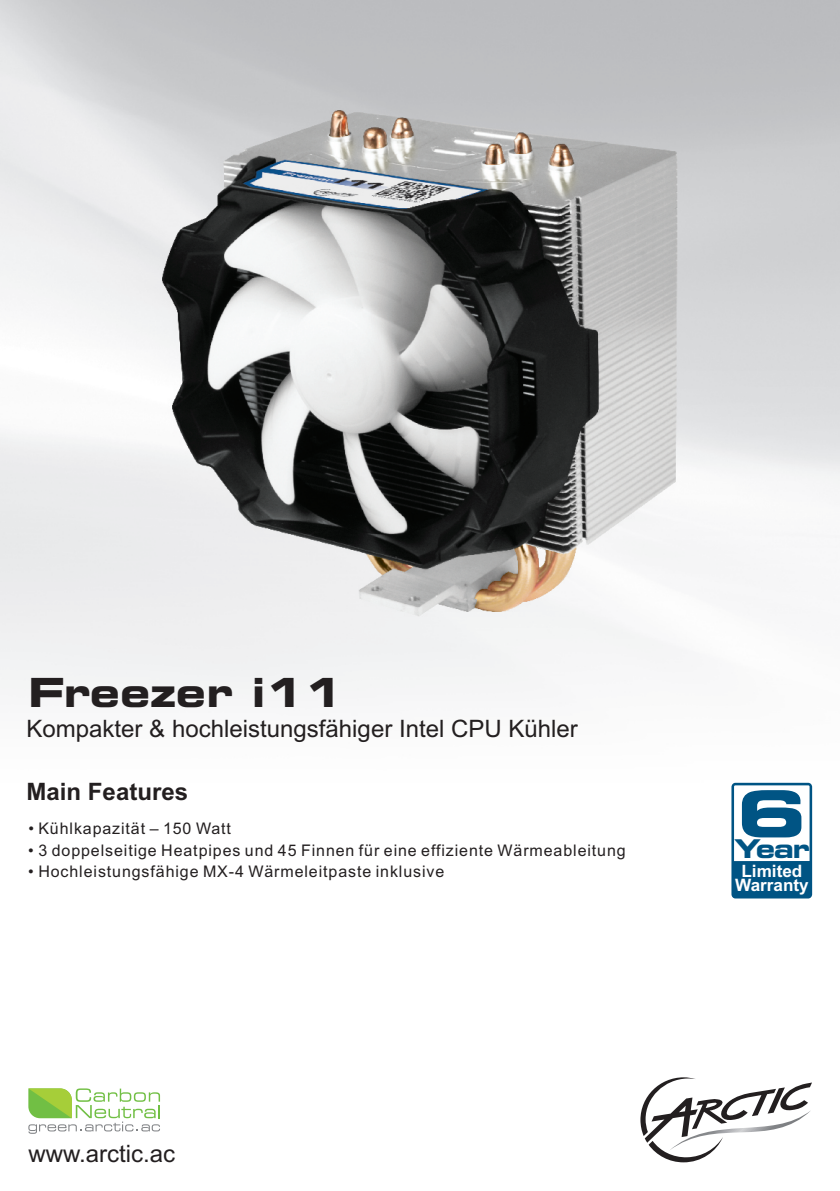
<style>
.page{position:relative;width:840px;height:1191px;background:#fff}
.page>*{position:absolute;margin:0;border:0;box-sizing:border-box;transform-origin:0 0}
.t1{font:700 63.4px "H Square 721 Extended BT";color:#005484;scale:1.13 1}
.t2{font:700 40px "H Square 721 Extended BT";color:#231f20}
.t3{font:700 25.8px "H Square 721 Extended BT";color:#005484}
.t4{font:24px "Arial";color:#231f20}
.t5{font:700 24px "Arial";color:#231f20}
.t6{font:700 17px/14.4px "Arial";color:#fff;text-align:center}
.t7{font:16px "Arial";letter-spacing:.055em;color:#231f20}
</style>
<div class="page">
<img style="left:0;top:0;width:839px;height:797px">
<svg style="left:640px;top:1077px;width:171px;height:85px"></svg>
<svg style="left:28px;top:1088px;width:132px;height:45px"></svg>
<div style="left:731px;top:783px;width:80px;height:115px;background:#005484;border-radius:4px"></div>
<div style="left:734px;top:785px;width:75px;height:76px;background:#fff"></div>
<img style="left:162px;top:111px;width:515px;height:505px">
<h2 class="t2" style="left:28px;top:676px;width:316px">Freezer i11</h2>
<h3 class="t4" style="left:26px;top:719px;width:552px">Kompakter &amp; hochleistungsfähiger Intel CPU Kühler</h3>
<h3 class="t5" style="left:27px;top:782px;width:163px">Main Features</h3>
<p class="t7" style="left:28px;top:822px;width:204px">• Kühlkapazität – 150 Watt</p>
<p class="t7" style="left:28px;top:844px;width:598px">• 3 doppelseitige Heatpipes und 45 Finnen für eine effiziente Wärmeableitung</p>
<p class="t7" style="left:28px;top:865px;width:417px">• Hochleistungsfähige MX-4 Wärmeleitpaste inklusive</p>
<h3 class="t4" style="left:28px;top:1144px;width:148px">www.arctic.ac</h3>
<h1 class="t1" style="left:735px;top:788px;width:64px">6</h1>
<h3 class="t3" style="left:734px;top:838px;width:76px">Year</h3>
<p class="t6" style="left:734px;top:865px;width:75px">Limited<br>Warranty</p>
</div>
